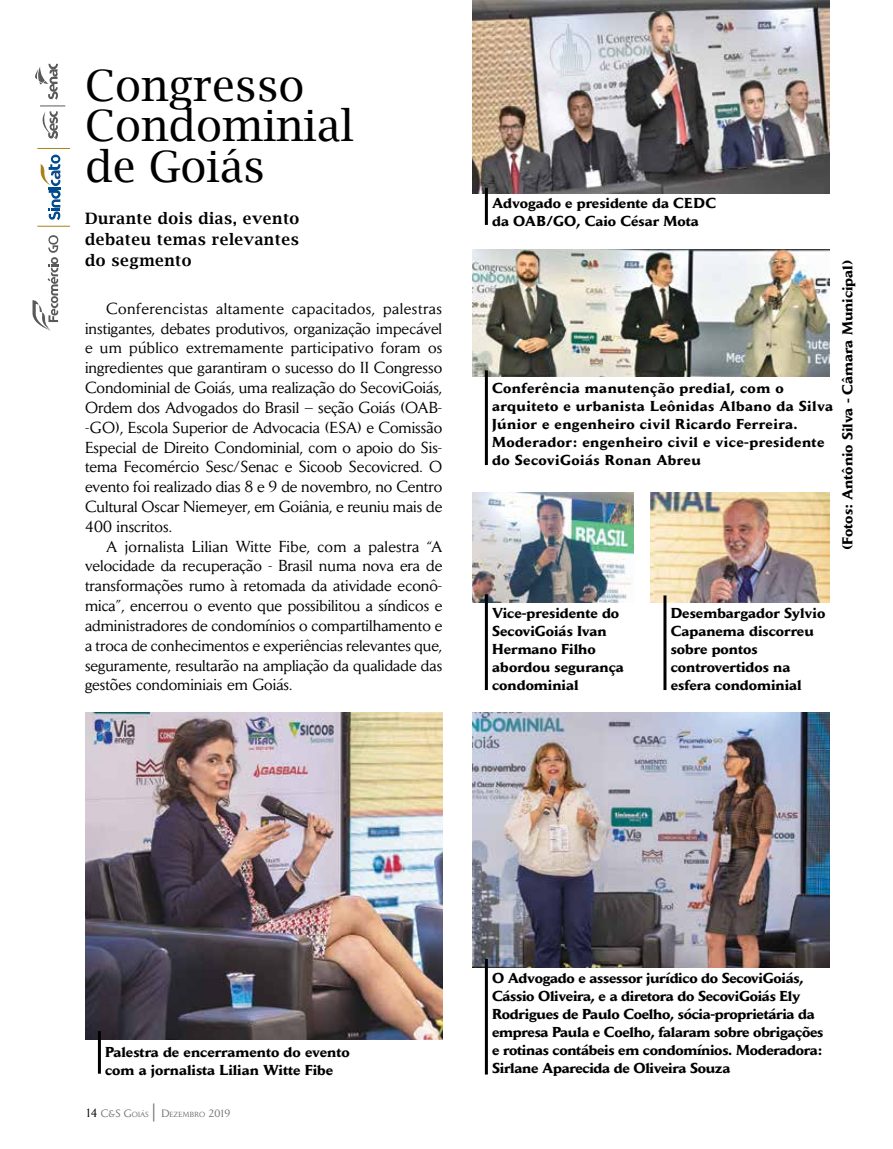
<style>
.page{position:relative;width:893px;height:1149px;background:#fff}
.page>*{position:absolute;margin:0;border:0;box-sizing:border-box;transform-origin:0 0}
.t1{font:43.2px/40.5px "Lucida Bright";color:#000}
.t2{font:15.75px/19.8px "Daily News";color:#000;text-align:justify}
.t3{font:600 15.75px/21px "Lucida Bright";letter-spacing:.03em;color:#000;text-align:justify}
.t4{font:700 14.25px/18px "Daily News";color:#000}
.t5{font:700 14.25px/18px "Daily News";letter-spacing:-.02em;color:#000}
.t6{font:700 14.25px/18px "Daily News";letter-spacing:.03em;color:#000}
.t7{font:10.5px "Daily News";color:#6d6e71}
.t8{font:7.35px "Daily News";letter-spacing:.04em;color:#6d6e71}
.s1{font-size:12px;color:#000}
.s2{font-size:7.35px}
.s3{font-size:18px}
.s4{font-size:10.5px}
</style>
<div class="page">
<img style="left:472px;top:712px;width:357px;height:255px">
<img style="left:651px;top:492px;width:178px;height:110px">
<img style="left:472px;top:492px;width:162px;height:110px">
<hr style="left:663px;top:595px;width:3px;height:94px;background:#000">
<img style="left:85px;top:712px;width:357px;height:327px">
<hr style="left:98px;top:1030px;width:3px;height:43px;background:#000">
<img style="left:472px;top:249px;width:357px;height:127px">
<img style="left:472px;top:0;width:357px;height:193px">
<hr style="left:485px;top:188px;width:3px;height:37px;background:#000">
<hr style="left:485px;top:370px;width:3px;height:95px;background:#000">
<hr style="left:485px;top:594px;width:3px;height:95px;background:#000">
<hr style="left:485px;top:958px;width:3px;height:116px;background:#000">
<svg style="left:33px;top:235px;width:25px;height:95px"></svg>
<svg style="left:35px;top:64px;width:30px;height:75px"></svg>
<svg style="left:40px;top:154px;width:20px;height:66px"></svg>
<hr style="left:37px;top:226px;width:33px;height:1px;background:#ab7f19">
<hr style="left:37px;top:148px;width:33px;height:1px;background:#ab7f19">
<h1 class="t1" style="left:85px;top:65px;width:270px">Congresso<br>Condominial de Goiás</h1>
<p class="t3" style="left:85px;top:207px;width:216px">Durante dois dias, evento debateu temas relevantes do segmento</p>
<p class="t2" style="left:85px;top:298px;width:359px;text-indent:21px">Conferencistas altamente capacitados, palestras instigantes, debates produtivos, organização impecável e um público extremamente participativo foram os ingredientes que garantiram o sucesso do II Congresso Condominial de Goiás, uma realização do SecoviGoiás, Ordem dos Advogados do Brasil – seção Goiás (OAB--GO), Escola Superior de Advocacia (ESA) e Comissão Especial de Direito Condominial, com o apoio do Sis&shy;tema Fecomércio Sesc/Senac e Sicoob Secovicred. O evento foi realizado dias 8 e 9 de novembro, no Centro Cultural Oscar Niemeyer, em Goiânia, e reuniu mais de 400 inscritos.</p>
<p class="t2" style="left:85px;top:536px;width:359px;text-indent:21px">A jornalista Lilian Witte Fibe, com a palestra “A velocidade da recuperação - Brasil numa nova era de transformações rumo à retomada da atividade econô&shy;mica”, encerrou o evento que possibilitou a síndicos e administradores de condomínios o compartilhamento e a troca de conhecimentos e experiências relevantes que, seguramente, resultarão na ampliação da qualidade das gestões condominiais em Goiás.</p>
<p class="t4" style="left:492px;top:194px;width:225px">Advogado e presidente da CEDC da OAB/GO, Caio César Mota</p>
<p class="t6" style="left:492px;top:378px;width:343px">Conferência manutenção predial, com o arquiteto e urbanista Leônidas Albano da Silva Júnior e engenheiro civil Ricardo Ferreira.<br>Moderador: engenheiro civil e vice-presidente do SecoviGoiás Ronan Abreu</p>
<p class="t4" style="left:839px;top:549px;width:291px;rotate:-90deg">(Fotos: Antônio Silva - Câmara Municipal)</p>
<p class="t4" style="left:492px;top:604px;width:133px">Vice-presidente do<br>SecoviGoiás Ivan<br>Hermano Filho abordou segurança condominial</p>
<p class="t4" style="left:671px;top:604px;width:156px">Desembargador Sylvio<br>Capanema discorreu sobre pontos controvertidos na esfera condominial</p>
<p class="t4" style="left:105px;top:1042px;width:246px">Palestra de encerramento do evento com a jornalista Lilian Witte Fibe</p>
<p class="t7" style="left:85px;top:1106px;width:65px"><span class="s1">14</span> C&amp;S G<span class="s2">OIÁS</span></p>
<p class="t8" style="left:152px;top:1109px;width:80px"><span class="s3">|</span> <span class="s4">D</span>EZEMBRO <span class="s4">2019</span></p>
<p class="t5" style="left:492px;top:969px;width:333px">O Advogado e assessor jurídico do SecoviGoiás, Cássio Oliveira, e a diretora do SecoviGoiás Ely Rodrigues de Paulo Coelho, sócia-proprietária da empresa Paula e Coelho, falaram sobre obrigações e rotinas contábeis em condomínios. Moderadora:<br>Sirlane Aparecida de Oliveira Souza</p>
</div>
